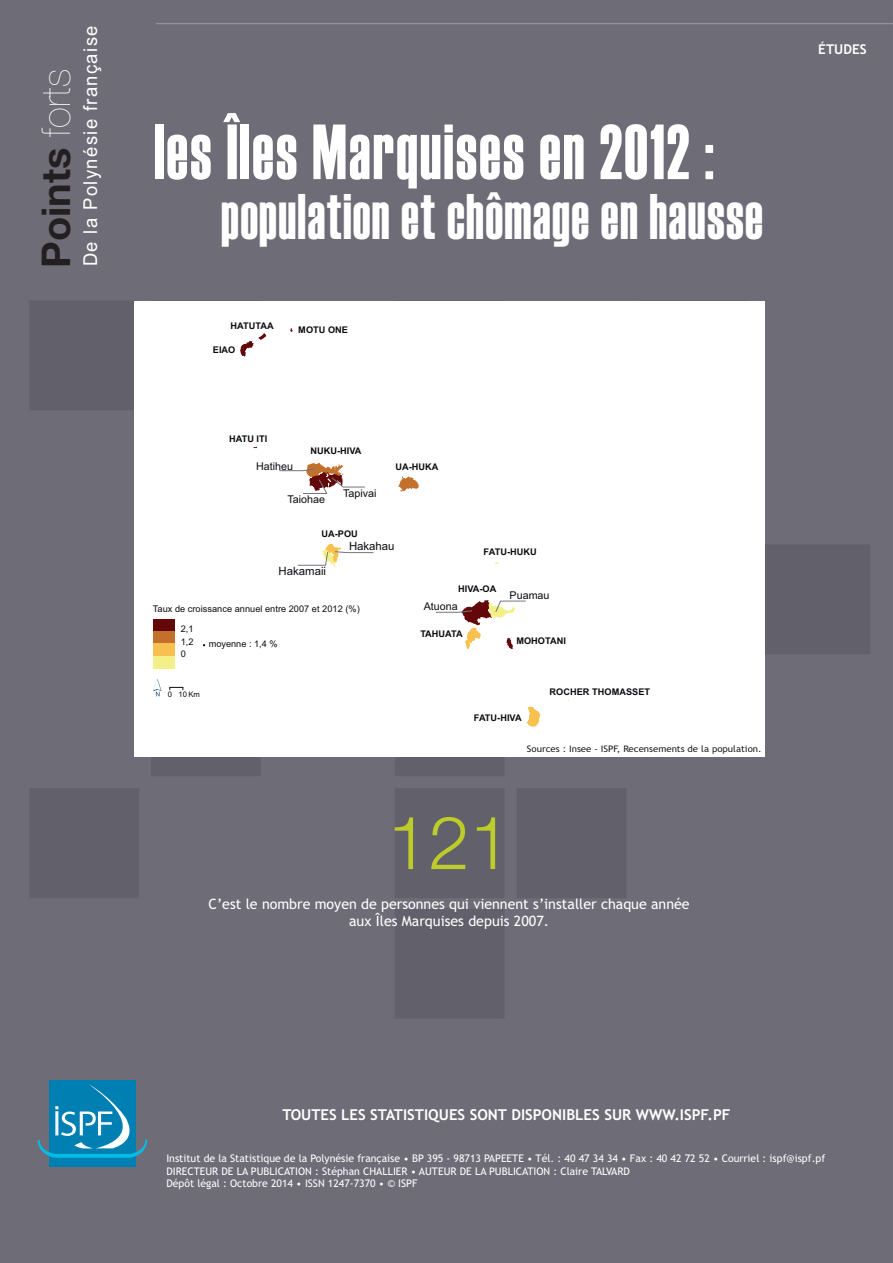
<style>
.page{position:relative;width:893px;height:1263px;background:#fff}
.page>*{position:absolute;margin:0;border:0;box-sizing:border-box;transform-origin:0 0}
.t1{font:78px "Haettenschweiler";letter-spacing:.035em;color:#fff;scale:.77 1}
.t2{font:73.8px "Helvetica Neue Light TT";color:#becc2a}
.t3{font:64.35px "Haettenschweiler";letter-spacing:.03em;color:#fff;scale:.77 1}
.t4{font:700 39.75px "Helvetica Neue";color:#231f20}
.t5{font:19.2px "Arial";letter-spacing:.075em;color:#fff;scale:.96 1}
.t6{font:700 15px "Trebuchet MS";color:#fff}
.t7{font:14.25px/17.1px "Trebuchet MS";color:#fff;text-align:center}
.t8{font:700 13.5px "Trebuchet MS";color:#fff}
.t9{font:11.4px "Arial";color:#0e0b10}
.t10{font:10.65px "Arial";color:#0e0b10}
.t11{font:10.5px/12.6px "Trebuchet MS";color:#fff}
.t12{font:700 9.15px "Arial";letter-spacing:.005em;color:#0e0b10}
.t13{font:9.15px/19.4px "Arial";letter-spacing:.005em;color:#0e0b10}
.t14{font:700 9.15px "Arial";letter-spacing:-.025em;color:#0e0b10}
.t15{font:700 9.15px "Arial";letter-spacing:-.035em;color:#0e0b10}
.t16{font:9px "Trebuchet MS";color:#231f20;scale:1.07 1}
.t17{font:7.65px "Arial";color:#0e0b10}
.s1{font-weight:200;color:#fff}
</style>
<div class="page">
<img style="left:0;top:0;width:893px;height:1263px">
<div style="left:49px;top:1080px;width:86px;height:86px;background:#007fb2"></div>
<svg style="left:38px;top:1083px;width:123px;height:75px"></svg>
<div style="left:134px;top:302px;width:630px;height:455px;background:#fff"></div>
<svg style="left:398px;top:476px;width:21px;height:15px"></svg>
<svg style="left:526px;top:700px;width:43px;height:27px"></svg>
<svg style="left:170px;top:687px;width:14px;height:3px"></svg>
<svg style="left:153px;top:679px;width:9px;height:17px"></svg>
<svg style="left:240px;top:328px;width:125px;height:166px"></svg>
<svg style="left:297px;top:544px;width:77px;height:23px"></svg>
<svg style="left:436px;top:562px;width:90px;height:88px"></svg>
<div style="left:153px;top:619px;width:22px;height:12px;background:#630708"></div>
<div style="left:153px;top:631px;width:22px;height:13px;background:#c3702c"></div>
<div style="left:153px;top:644px;width:22px;height:12px;background:#f7c04f"></div>
<div style="left:153px;top:656px;width:22px;height:12px;background:#f2f086"></div>
<h3 class="t4" style="left:31px;top:268px;width:201px;rotate:-90deg">Points <span class="s1">forts</span></h3>
<h3 class="t5" style="left:78px;top:266px;width:252px;rotate:-90deg">De la Polynésie française</h3>
<h1 class="t1" style="left:154px;top:107px;width:729px">les Îles Marquises en 2012 :</h1>
<h3 class="t3" style="left:221px;top:180px;width:705px">population et chômage en hausse</h3>
<p class="t12" style="left:231px;top:320px;width:45px">HATUTAA</p>
<p class="t12" style="left:213px;top:344px;width:24px">EIAO</p>
<p class="t12" style="left:298px;top:324px;width:51px">MOTU ONE</p>
<p class="t12" style="left:229px;top:433px;width:40px">HATU ITI</p>
<p class="t10" style="left:256px;top:459px;width:38px">Hatiheu</p>
<p class="t12" style="left:310px;top:444px;width:53px">NUKU-HIVA</p>
<p class="t10" style="left:288px;top:492px;width:39px">Taiohae</p>
<p class="t10" style="left:343px;top:486px;width:35px">Tapivai</p>
<p class="t12" style="left:321px;top:528px;width:38px">UA-POU</p>
<p class="t12" style="left:395px;top:460px;width:45px">UA-HUKA</p>
<p class="t9" style="left:279px;top:564px;width:49px">Hakamaii</p>
<p class="t9" style="left:349px;top:538px;width:47px">Hakahau</p>
<p class="t12" style="left:484px;top:545px;width:55px">FATU-HUKU</p>
<p class="t13" style="left:181px;top:600px;width:180px;text-indent:-28px">Taux de croissance annuel entre 2007 et 2012 (%)<br>2,1</p>
<p class="t13" style="left:181px;top:635px;width:14px;line-height:12.8px">1,2<br>0</p>
<p class="t13" style="left:209px;top:634px;width:70px">moyenne : 1,4 %</p>
<p class="t12" style="left:458px;top:583px;width:40px">HIVA-OA</p>
<p class="t15" style="left:420px;top:628px;width:44px">TAHUATA</p>
<p class="t10" style="left:424px;top:599px;width:35px">Atuona</p>
<p class="t10" style="left:510px;top:588px;width:41px">Puamau</p>
<p class="t12" style="left:516px;top:635px;width:51px">MOHOTANI</p>
<p class="t17" style="left:168px;top:689px;width:34px">0 10Km</p>
<p class="t12" style="left:550px;top:686px;width:102px">ROCHER THOMASSET</p>
<p class="t14" style="left:474px;top:711px;width:49px">FATU-HIVA</p>
<p class="t16" style="left:527px;top:743px;width:221px">Sources : Insee - ISPF, Recensements de la population.</p>
<h2 class="t2" style="left:388px;top:783px;width:125px">121</h2>
<h3 class="t7" style="left:208px;top:896px;width:483px">C’est le nombre moyen de personnes qui viennent s’installer chaque année aux Îles Marquises depuis 2007.</h3>
<p class="t8" style="left:818px;top:41px;width:50px">ÉTUDES</p>
<h3 class="t6" style="left:282px;top:1106px;width:450px">TOUTES LES STATISTIQUES SONT DISPONIBLES SUR WWW.ISPF.PF</h3>
<p class="t11" style="left:166px;top:1152px;width:660px">Institut de la Statistique de la Polynésie française • BP 395 - 98713 PAPEETE • Tél. : 40 47 34 34 • Fax : 40 42 72 52 • Courriel : ispf@ispf.pf<br>DIRECTEUR DE LA PUBLICATION : Stéphan CHALLIER • AUTEUR DE LA PUBLICATION : Claire TALVARD<br>Dépôt légal : Octobre 2014 • ISSN 1247-7370 • © ISPF</p>
</div>
